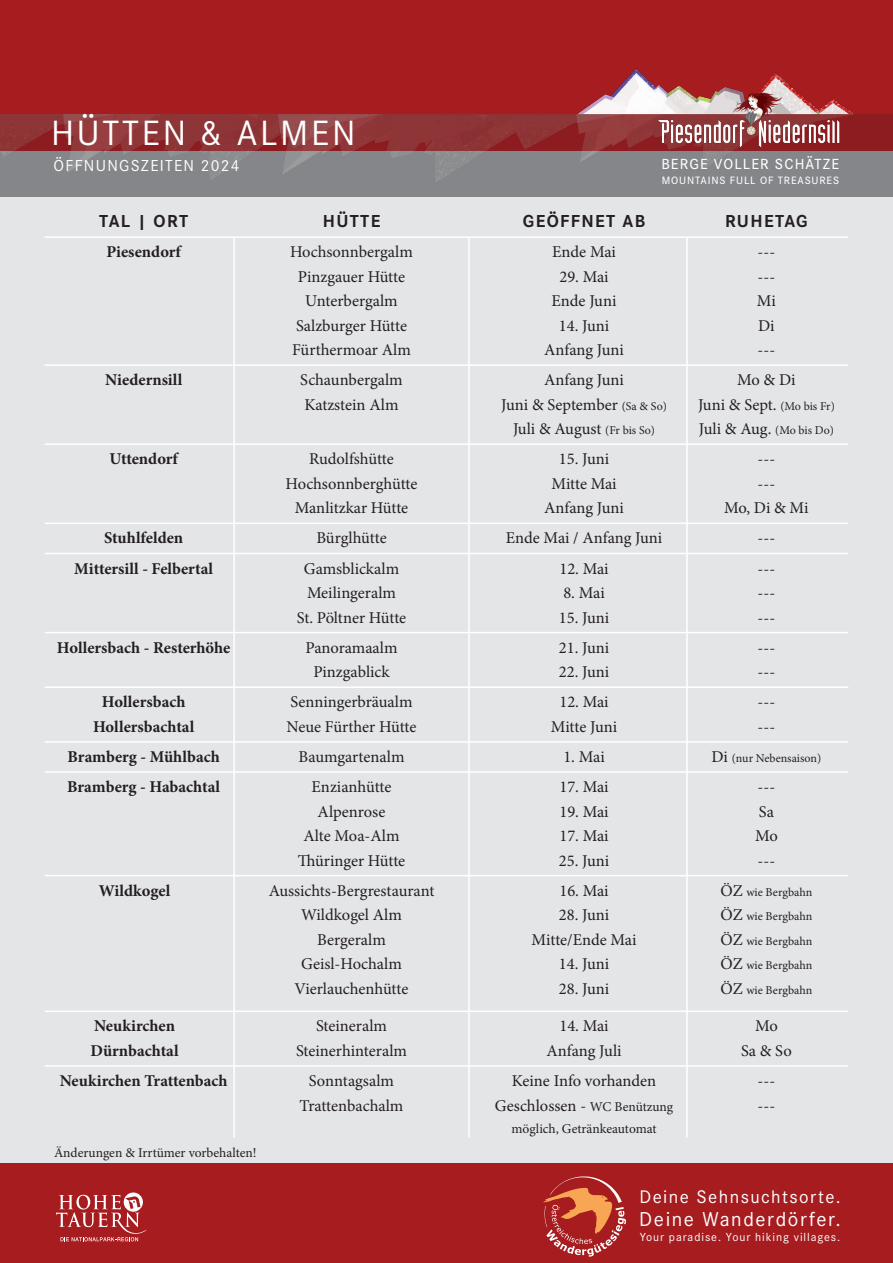
<style>
.page{position:relative;width:893px;height:1263px;background:#fff}
.page>*{position:absolute;margin:0;border:0;box-sizing:border-box;transform-origin:0 0}
.t1{font:36.45px "Corporate S Pro";letter-spacing:.075em;color:#fff}
.t2{font:20.85px "Corporate S Pro";letter-spacing:.075em;color:#fff}
.t3{font:18.9px "Corporate S Pro";letter-spacing:.075em;color:#fff}
.t4{font:700 18px "Corporate S Pro";letter-spacing:.075em;color:#231f20}
.t5{font:16.5px "Minion Pro";color:#231f20}
.t6{font:700 16.5px "Minion Pro";color:#231f20}
.t7{font:16.5px "Corporate S Pro";letter-spacing:.075em;color:#fff}
.t8{font:500 15.15px "Corporate S Pro";letter-spacing:.075em;color:#fff}
.t9{font:13.5px "Minion Pro";color:#231f20}
.t10{font:12.15px "Corporate S Pro";letter-spacing:.075em;color:#fff}
.t11{font:12px "Minion Pro";color:#231f20}
.t12{font:500 11.1px "Corporate S Pro";letter-spacing:.075em;color:#fff}
.s1{font-size:12px}
.s2{font-size:16.5px}
.s3{font-size:13.5px}
</style>
<div class="page">
<div style="left:0;top:1163px;width:893px;height:100px;background:#a61c1f"></div>
<svg style="left:543px;top:1176px;width:83px;height:80px"></svg>
<svg style="left:56px;top:1192px;width:90px;height:49px"></svg>
<div style="left:1px;top:196px;width:892px;height:967px;background:#e4e5e7"></div>
<hr style="left:468px;top:238px;width:2px;height:899px;background:#fff">
<hr style="left:686px;top:238px;width:2px;height:899px;background:#fff">
<hr style="left:233px;top:238px;width:2px;height:899px;background:#fff">
<hr style="left:45px;top:236px;width:803px;height:2px;background:#fff">
<hr style="left:45px;top:364px;width:803px;height:2px;background:#fff">
<hr style="left:45px;top:443px;width:803px;height:2px;background:#fff">
<hr style="left:45px;top:522px;width:803px;height:2px;background:#fff">
<hr style="left:45px;top:553px;width:803px;height:1px;background:#fff">
<hr style="left:45px;top:632px;width:803px;height:1px;background:#fff">
<hr style="left:45px;top:686px;width:803px;height:2px;background:#fff">
<hr style="left:45px;top:741px;width:803px;height:2px;background:#fff">
<hr style="left:45px;top:771px;width:803px;height:2px;background:#fff">
<hr style="left:45px;top:875px;width:803px;height:1px;background:#fff">
<hr style="left:45px;top:1010px;width:803px;height:2px;background:#fff">
<hr style="left:45px;top:1065px;width:803px;height:2px;background:#fff">
<div style="left:0;top:0;width:893px;height:150px;background:#a61c1f"></div>
<img style="left:387px;top:68px;width:477px;height:129px">
<img style="left:0;top:151px;width:387px;height:59px">
<svg style="left:0;top:114px;width:893px;height:37px;background:#8f3234"></svg>
<img style="left:656px;top:68px;width:186px;height:83px">
<div style="left:848px;top:151px;width:45px;height:45px;background:#848689"></div>
<p class="t1" style="left:51px;top:106px;width:306px">HÜTTEN &amp; ALMEN</p>
<p class="t7" style="left:54px;top:154px;width:188px">ÖFFNUNGSZEITEN 2024</p>
<p class="t8" style="left:661px;top:152px;width:179px">BERGE VOLLER SCHÄTZE</p>
<p class="t12" style="left:662px;top:172px;width:179px">MOUNTAINS FULL OF TREASURES</p>
<p class="t4" style="left:99px;top:207px;width:90px">TAL | ORT</p>
<p class="t6" style="left:106px;top:240px;width:76px">Piesendorf</p>
<p class="t4" style="left:323px;top:207px;width:59px">HÜTTE</p>
<p class="t5" style="left:290px;top:241px;width:124px">Hochsonnbergalm</p>
<p class="t4" style="left:523px;top:207px;width:124px">GEÖFFNET AB</p>
<p class="t5" style="left:552px;top:241px;width:65px">Ende Mai</p>
<p class="t4" style="left:725px;top:207px;width:84px">RUHETAG</p>
<p class="t5" style="left:758px;top:241px;width:19px">---</p>
<p class="t5" style="left:298px;top:265px;width:109px">Pinzgauer Hütte</p>
<p class="t5" style="left:559px;top:265px;width:51px">29. Mai</p>
<p class="t5" style="left:758px;top:265px;width:19px">---</p>
<p class="t5" style="left:305px;top:290px;width:94px">Unterbergalm</p>
<p class="t5" style="left:296px;top:314px;width:113px">Salzburger Hütte</p>
<p class="t5" style="left:292px;top:339px;width:120px">Fürthermoar Alm</p>
<p class="t5" style="left:552px;top:290px;width:66px">Ende Juni</p>
<p class="t5" style="left:559px;top:314px;width:52px">14. Juni</p>
<p class="t5" style="left:544px;top:339px;width:81px">Anfang Juni</p>
<p class="t5" style="left:757px;top:290px;width:21px">Mi</p>
<p class="t5" style="left:758px;top:314px;width:18px">Di</p>
<p class="t5" style="left:758px;top:339px;width:19px">---</p>
<p class="t6" style="left:105px;top:368px;width:79px">Niedernsill</p>
<p class="t5" style="left:300px;top:369px;width:104px">Schaunbergalm</p>
<p class="t5" style="left:544px;top:369px;width:81px">Anfang Juni</p>
<p class="t5" style="left:737px;top:369px;width:60px">Mo &amp; Di</p>
<p class="t6" style="left:109px;top:447px;width:70px">Uttendorf</p>
<p class="t5" style="left:304px;top:393px;width:96px">Katzstein Alm</p>
<p class="t5" style="left:309px;top:448px;width:86px">Rudolfshütte</p>
<p class="t5" style="left:286px;top:472px;width:133px">Hochsonnberghütte</p>
<p class="t5" style="left:501px;top:393px;width:167px">Juni &amp; September <span class="s1">(Sa &amp; So)</span></p>
<p class="t5" style="left:513px;top:418px;width:144px">Juli &amp; August <span class="s1">(Fr bis So)</span></p>
<p class="t5" style="left:551px;top:472px;width:67px">Mitte Mai</p>
<p class="t5" style="left:559px;top:448px;width:52px">15. Juni</p>
<p class="t5" style="left:698px;top:393px;width:138px">Juni &amp; Sept. <span class="s1">(Mo bis Fr)</span></p>
<p class="t5" style="left:699px;top:418px;width:137px">Juli &amp; Aug. <span class="s1">(Mo bis Do)</span></p>
<p class="t5" style="left:758px;top:448px;width:19px">---</p>
<p class="t5" style="left:758px;top:472px;width:19px">---</p>
<p class="t5" style="left:295px;top:497px;width:115px">Manlitzkar Hütte</p>
<p class="t5" style="left:544px;top:497px;width:81px">Anfang Juni</p>
<p class="t5" style="left:724px;top:497px;width:86px">Mo, Di &amp; Mi</p>
<p class="t6" style="left:104px;top:527px;width:81px">Stuhlfelden</p>
<p class="t5" style="left:316px;top:527px;width:72px">Bürglhütte</p>
<p class="t5" style="left:506px;top:527px;width:158px">Ende Mai / Anfang Juni</p>
<p class="t5" style="left:758px;top:527px;width:19px">---</p>
<p class="t6" style="left:74px;top:557px;width:140px">Mittersill - Felbertal</p>
<p class="t5" style="left:304px;top:557px;width:97px">Gamsblickalm</p>
<p class="t5" style="left:559px;top:557px;width:51px">12. Mai</p>
<p class="t5" style="left:758px;top:557px;width:19px">---</p>
<p class="t5" style="left:307px;top:582px;width:91px">Meilingeralm</p>
<p class="t5" style="left:563px;top:582px;width:43px">8. Mai</p>
<p class="t5" style="left:758px;top:582px;width:19px">---</p>
<p class="t5" style="left:297px;top:606px;width:111px">St. Pöltner Hütte</p>
<p class="t5" style="left:559px;top:606px;width:52px">15. Juni</p>
<p class="t5" style="left:758px;top:606px;width:19px">---</p>
<p class="t6" style="left:57px;top:636px;width:175px">Hollersbach - Resterhöhe</p>
<p class="t5" style="left:305px;top:636px;width:94px">Panoramaalm</p>
<p class="t5" style="left:313px;top:661px;width:78px">Pinzgablick</p>
<p class="t5" style="left:559px;top:636px;width:52px">21. Juni</p>
<p class="t5" style="left:559px;top:661px;width:52px">22. Juni</p>
<p class="t5" style="left:758px;top:636px;width:19px">---</p>
<p class="t5" style="left:758px;top:661px;width:19px">---</p>
<p class="t6" style="left:102px;top:690px;width:85px">Hollersbach</p>
<p class="t6" style="left:93px;top:715px;width:103px">Hollersbachtal</p>
<p class="t6" style="left:68px;top:745px;width:154px">Bramberg - Mühlbach</p>
<p class="t5" style="left:290px;top:691px;width:124px">Senningerbräualm</p>
<p class="t5" style="left:299px;top:746px;width:107px">Baumgartenalm</p>
<p class="t5" style="left:287px;top:715px;width:131px">Neue Fürther Hütte</p>
<p class="t5" style="left:559px;top:691px;width:51px">12. Mai</p>
<p class="t5" style="left:551px;top:715px;width:68px">Mitte Juni</p>
<p class="t5" style="left:563px;top:746px;width:43px">1. Mai</p>
<p class="t5" style="left:758px;top:691px;width:19px">---</p>
<p class="t5" style="left:758px;top:715px;width:19px">---</p>
<p class="t11" style="left:711px;top:750px;width:111px"><span class="s2">Di</span> (nur Nebensaison)</p>
<p class="t6" style="left:67px;top:775px;width:154px">Bramberg - Habachtal</p>
<p class="t5" style="left:312px;top:776px;width:81px">Enzianhütte</p>
<p class="t5" style="left:559px;top:776px;width:51px">17. Mai</p>
<p class="t5" style="left:758px;top:776px;width:19px">---</p>
<p class="t5" style="left:318px;top:800px;width:69px">Alpenrose</p>
<p class="t5" style="left:559px;top:800px;width:51px">19. Mai</p>
<p class="t5" style="left:759px;top:800px;width:17px">Sa</p>
<p class="t5" style="left:303px;top:825px;width:98px">Alte Moa-Alm</p>
<p class="t5" style="left:298px;top:849px;width:109px">Thüringer Hütte</p>
<p class="t5" style="left:559px;top:825px;width:51px">17. Mai</p>
<p class="t5" style="left:559px;top:849px;width:52px">25. Juni</p>
<p class="t5" style="left:755px;top:825px;width:24px">Mo</p>
<p class="t5" style="left:758px;top:849px;width:19px">---</p>
<p class="t6" style="left:99px;top:879px;width:73px">Wildkogel</p>
<p class="t5" style="left:269px;top:879px;width:167px">Aussichts-Bergrestaurant</p>
<p class="t5" style="left:559px;top:879px;width:51px">16. Mai</p>
<p class="t11" style="left:720px;top:884px;width:94px"><span class="s2">ÖZ</span> wie Bergbahn</p>
<p class="t5" style="left:301px;top:904px;width:102px">Wildkogel Alm</p>
<p class="t5" style="left:559px;top:904px;width:52px">28. Juni</p>
<p class="t11" style="left:720px;top:908px;width:94px"><span class="s2">ÖZ</span> wie Bergbahn</p>
<p class="t5" style="left:317px;top:928px;width:70px">Bergeralm</p>
<p class="t5" style="left:301px;top:953px;width:102px">Geisl-Hochalm</p>
<p class="t5" style="left:295px;top:977px;width:115px">Vierlauchenhütte</p>
<p class="t5" style="left:532px;top:928px;width:106px">Mitte/Ende Mai</p>
<p class="t5" style="left:559px;top:953px;width:52px">14. Juni</p>
<p class="t5" style="left:559px;top:977px;width:52px">28. Juni</p>
<p class="t11" style="left:720px;top:933px;width:94px"><span class="s2">ÖZ</span> wie Bergbahn</p>
<p class="t11" style="left:720px;top:957px;width:94px"><span class="s2">ÖZ</span> wie Bergbahn</p>
<p class="t11" style="left:720px;top:982px;width:94px"><span class="s2">ÖZ</span> wie Bergbahn</p>
<p class="t6" style="left:94px;top:1014px;width:82px">Neukirchen</p>
<p class="t5" style="left:316px;top:1015px;width:73px">Steineralm</p>
<p class="t5" style="left:559px;top:1015px;width:51px">14. Mai</p>
<p class="t5" style="left:755px;top:1015px;width:24px">Mo</p>
<p class="t6" style="left:90px;top:1039px;width:90px">Dürnbachtal</p>
<p class="t5" style="left:296px;top:1039px;width:113px">Steinerhinteralm</p>
<p class="t5" style="left:546px;top:1039px;width:77px">Anfang Juli</p>
<p class="t5" style="left:741px;top:1039px;width:52px">Sa &amp; So</p>
<p class="t6" style="left:60px;top:1069px;width:169px">Neukirchen Trattenbach</p>
<p class="t5" style="left:309px;top:1070px;width:87px">Sonntagsalm</p>
<p class="t5" style="left:300px;top:1094px;width:105px">Trattenbachalm</p>
<p class="t5" style="left:512px;top:1070px;width:146px">Keine Info vorhanden</p>
<p class="t5" style="left:495px;top:1094px;width:180px">Geschlossen - <span class="s3">WC Benützung</span></p>
<p class="t9" style="left:512px;top:1119px;width:146px">möglich, Getränkeautomat</p>
<p class="t5" style="left:758px;top:1070px;width:19px">---</p>
<p class="t5" style="left:758px;top:1094px;width:19px">---</p>
<p class="t9" style="left:54px;top:1144px;width:204px">Änderungen &amp; Irrtümer vorbehalten!</p>
<p class="t3" style="left:639px;top:1183px;width:203px">Deine Sehnsuchtsorte.</p>
<p class="t10" style="left:640px;top:1228px;width:202px">Your paradise. Your hiking villages.</p>
<p class="t2" style="left:639px;top:1204px;width:203px">Deine Wanderdörfer.</p>
</div>
